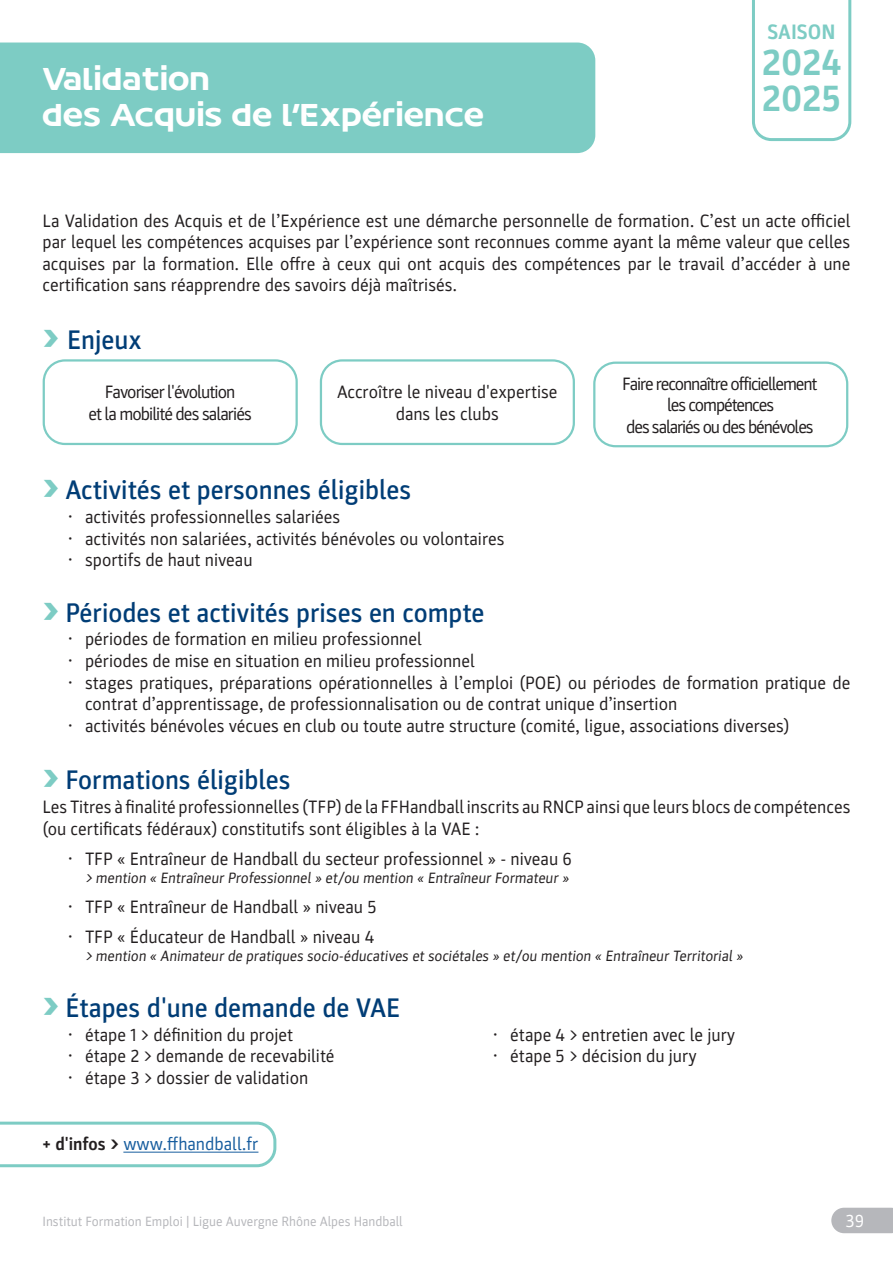
<style>
.page{position:relative;width:893px;height:1263px;background:#fff}
.page>*{position:absolute;margin:0;border:0;box-sizing:border-box;transform-origin:0 0}
.t1{font:700 37.5px/36px "Parka";color:#7dccc4}
.t2{font:30px/36px "FF Hand";letter-spacing:-.02em;color:#fff}
.t3{font:500 27px "Parka";color:#003d76}
.t4{font:700 21px "Parka";color:#7dccc4}
.t5{font:18px/21.6px "Parka";color:#231f20}
.t6{font:18px/21.6px "Parka";letter-spacing:-.06em;color:#231f20;text-align:center}
.t7{font:18px/21.6px "Parka";letter-spacing:-.05em;color:#231f20;text-align:center}
.t8{font:18px "Parka";color:#175d9e}
.t9{font:18px "Parka";color:#fff}
.t10{font:15px "Parka";color:#231f20}
.t11{font:13.5px "Parka";color:#b6b7bb}
.s1{font-weight:900;font-size:33px;color:#7dccc4}
.s2{font-weight:700;color:#231f20}
</style>
<div class="page">
<div style="left:0;top:43px;width:595px;height:110px;background:#7dccc4"></div>
<svg style="left:752px;top:0;width:99px;height:141px"></svg>
<div style="left:320px;top:359px;width:255px;height:86px;border:2px solid #7dccc4;border-radius:21px"></div>
<div style="left:593px;top:362px;width:255px;height:85px;border:2px solid #7dccc4;border-radius:21px"></div>
<div style="left:43px;top:359px;width:255px;height:86px;border:2px solid #7dccc4;border-radius:21px"></div>
<svg style="left:0;top:1121px;width:276px;height:46px"></svg>
<hr style="left:123px;top:1152px;width:135px;height:1px;background:#175d9e">
<div style="left:831px;top:1208px;width:62px;height:25px;background:#b6b7bb"></div>
<h2 class="t2" style="left:43px;top:60px;width:444px">Validation<br>des Acquis de l'Expérience</h2>
<p class="t4" style="left:767px;top:20px;width:70px">SAISON</p>
<h1 class="t1" style="left:762px;top:44px;width:81px">2024<br>2025</h1>
<p class="t5" style="left:43px;top:210px;width:809px;text-align:justify">La Validation des Acquis et de l’Expérience est une démarche personnelle de formation. C’est un acte officiel par lequel les compétences acquises par l’expérience sont reconnues comme ayant la même valeur que celles acquises par la formation. Elle offre à ceux qui ont acquis des compétences par le travail d’accéder à une certification sans réapprendre des savoirs déjà maîtrisés.</p>
<h3 class="t3" style="left:43px;top:325px;width:101px"><span class="s1">&gt;</span> Enjeux</h3>
<p class="t5" style="left:337px;top:381px;width:222px;text-align:center">Accroître le niveau d'expertise dans les clubs</p>
<p class="t6" style="left:622px;top:373px;width:197px">Faire reconnaître officiellement les compétences<br>des salariés ou des bénévoles</p>
<p class="t7" style="left:88px;top:381px;width:165px">Favoriser l'évolution<br>et la mobilité des salariés</p>
<h3 class="t3" style="left:43px;top:475px;width:370px"><span class="s1">&gt;</span> Activités et personnes éligibles</h3>
<p class="t5" style="left:68px;top:506px;width:274px">• activités professionnelles salariées</p>
<p class="t5" style="left:68px;top:528px;width:438px">• activités non salariées, activités bénévoles ou volontaires</p>
<p class="t5" style="left:68px;top:549px;width:186px">• sportifs de haut niveau</p>
<h3 class="t3" style="left:43px;top:598px;width:444px"><span class="s1">&gt;</span> Périodes et activités prises en compte</h3>
<p class="t5" style="left:68px;top:628px;width:355px">• périodes de formation en milieu professionnel</p>
<p class="t5" style="left:68px;top:650px;width:408px">• périodes de mise en situation en milieu professionnel</p>
<p class="t5" style="left:85px;top:672px;width:767px;text-indent:-17px">• stages pratiques, préparations opérationnelles à l’emploi (POE) ou périodes de formation pratique de contrat d’apprentissage, de professionnalisation ou de contrat unique d’insertion</p>
<p class="t5" style="left:68px;top:715px;width:723px">• activités bénévoles vécues en club ou toute autre structure (comité, ligue, associations diverses)</p>
<h3 class="t3" style="left:43px;top:765px;width:250px"><span class="s1">&gt;</span> Formations éligibles</h3>
<p class="t5" style="left:43px;top:796px;width:809px">Les Titres à finalité professionnelles (TFP) de la FFHandball inscrits au RNCP ainsi que leurs blocs de compétences (ou certificats fédéraux) constitutifs sont éligibles à la VAE :</p>
<p class="t5" style="left:68px;top:848px;width:505px">• TFP « Entraîneur de Handball du secteur professionnel » - niveau 6</p>
<p class="t10" style="left:85px;top:869px;width:487px">&gt; mention « Entraîneur Professionnel » et/ou mention « Entraîneur Formateur »</p>
<p class="t5" style="left:68px;top:896px;width:310px">• TFP « Entraîneur de Handball » niveau 5</p>
<p class="t5" style="left:68px;top:926px;width:307px">• TFP « Éducateur de Handball » niveau 4</p>
<p class="t10" style="left:85px;top:947px;width:662px">&gt; mention « Animateur de pratiques socio-éducatives et sociétales » et/ou mention « Entraîneur Territorial »</p>
<h3 class="t3" style="left:43px;top:992px;width:359px"><span class="s1">&gt;</span> Étapes d'une demande de VAE</h3>
<p class="t5" style="left:68px;top:1024px;width:227px">• étape 1 &gt; définition du projet</p>
<p class="t5" style="left:68px;top:1045px;width:268px">• étape 2 &gt; demande de recevabilité</p>
<p class="t5" style="left:68px;top:1067px;width:242px">• étape 3 &gt; dossier de validation</p>
<p class="t5" style="left:493px;top:1024px;width:243px">• étape 4 &gt; entretien avec le jury</p>
<p class="t5" style="left:493px;top:1045px;width:205px">• étape 5 &gt; décision du jury</p>
<p class="t8" style="left:43px;top:1134px;width:217px"><span class="s2">+ d'infos &gt;</span> www.ffhandball.fr</p>
<p class="t11" style="left:43px;top:1213px;width:362px">Institut Formation Emploi | Ligue Auvergne Rhône Alpes Handball</p>
<p class="t9" style="left:846px;top:1211px;width:20px">39</p>
</div>
